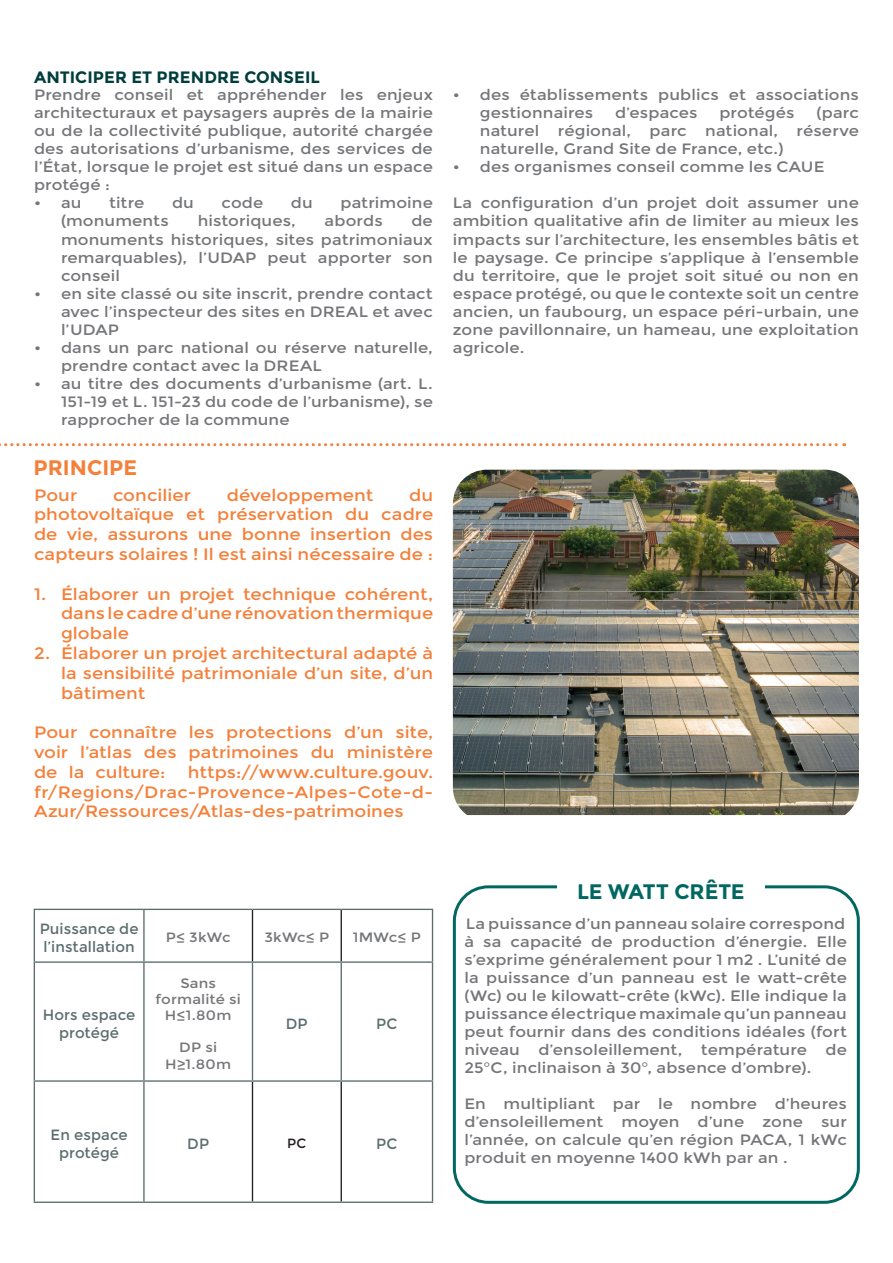
<style>
.page{position:relative;width:893px;height:1263px;background:#fff}
.page>*{position:absolute;margin:0;border:0;box-sizing:border-box;transform-origin:0 0}
.t1{font:700 21px "Montserrat";letter-spacing:-.01em;color:#006860}
.t2{font:700 21px "Montserrat";color:#f4803a}
.t3{font:16.5px/19.8px "Montserrat";color:#f4803a;text-align:justify;scale:1.1 1}
.t4{font:700 16.5px "Montserrat";letter-spacing:.005em;color:#003d3d}
.t5{font:15px/18px "Montserrat";letter-spacing:.005em;color:#757679;text-align:justify;scale:1.1 1}
.t6{font:14.85px/17.9px "Montserrat";letter-spacing:.01em;color:#5c6d6d;text-align:center}
.t7{font:13.5px/16.2px "Montserrat";letter-spacing:.01em;color:#757679;text-align:center;scale:1.1 1}
.t8{font:13.35px "Montserrat";color:#231f20}
</style>
<div class="page">
<svg style="left:0;top:443px;width:845px;height:3px"></svg>
<img style="left:453px;top:470px;width:406px;height:345px">
<hr style="left:252px;top:910px;width:1px;height:51px;background:#231f20">
<hr style="left:341px;top:910px;width:1px;height:51px;background:#231f20">
<hr style="left:252px;top:1082px;width:1px;height:119px;background:#231f20">
<hr style="left:341px;top:1082px;width:1px;height:119px;background:#231f20">
<hr style="left:143px;top:963px;width:2px;height:117px;background:#5c6d6d">
<hr style="left:34px;top:1080px;width:110px;height:2px;background:#5c6d6d">
<hr style="left:143px;top:910px;width:2px;height:51px;background:#5c6d6d">
<hr style="left:144px;top:1080px;width:108px;height:2px;background:#5c6d6d">
<hr style="left:143px;top:1082px;width:2px;height:119px;background:#5c6d6d">
<hr style="left:34px;top:963px;width:1px;height:117px;background:#5c6d6d">
<hr style="left:34px;top:1082px;width:1px;height:119px;background:#5c6d6d">
<hr style="left:34px;top:1201px;width:110px;height:2px;background:#5c6d6d">
<hr style="left:144px;top:1201px;width:108px;height:2px;background:#5c6d6d">
<hr style="left:252px;top:1201px;width:89px;height:2px;background:#5c6d6d">
<hr style="left:341px;top:1201px;width:92px;height:2px;background:#5c6d6d">
<hr style="left:34px;top:909px;width:110px;height:1px;background:#5c6d6d">
<hr style="left:34px;top:910px;width:1px;height:51px;background:#5c6d6d">
<hr style="left:144px;top:909px;width:108px;height:1px;background:#5c6d6d">
<hr style="left:252px;top:909px;width:89px;height:1px;background:#5c6d6d">
<hr style="left:341px;top:909px;width:92px;height:1px;background:#5c6d6d">
<hr style="left:34px;top:961px;width:110px;height:2px;background:#5c6d6d">
<hr style="left:144px;top:961px;width:108px;height:2px;background:#5c6d6d">
<hr style="left:252px;top:961px;width:89px;height:2px;background:#5c6d6d">
<hr style="left:252px;top:963px;width:1px;height:117px;background:#5c6d6d">
<hr style="left:341px;top:961px;width:92px;height:2px;background:#5c6d6d">
<hr style="left:341px;top:963px;width:1px;height:117px;background:#5c6d6d">
<hr style="left:252px;top:1080px;width:89px;height:2px;background:#5c6d6d">
<hr style="left:341px;top:1080px;width:92px;height:2px;background:#5c6d6d">
<hr style="left:432px;top:910px;width:1px;height:51px;background:#5c6d6d">
<hr style="left:432px;top:963px;width:1px;height:117px;background:#5c6d6d">
<hr style="left:432px;top:1082px;width:1px;height:119px;background:#5c6d6d">
<div style="left:453px;top:885px;width:407px;height:319px;border:3px solid #006860;border-radius:34px"></div>
<div style="left:557px;top:868px;width:208px;height:41px;background:#fff"></div>
<p class="t4" style="left:34px;top:67px;width:287px">ANTICIPER ET PRENDRE CONSEIL</p>
<p class="t5" style="left:34px;top:86px;width:364px">Prendre conseil et appréhender les enjeux architecturaux et paysagers auprès de la mairie ou de la collectivité publique, autorité chargée des autorisations d’urbanisme, des services de l’État, lorsque le projet est situé dans un espace protégé :</p>
<p class="t5" style="left:34px;top:194px;width:45px">• au</p>
<p class="t5" style="left:109px;top:194px;width:34px">titre</p>
<p class="t5" style="left:172px;top:194px;width:21px">du</p>
<p class="t5" style="left:222px;top:194px;width:39px">code</p>
<p class="t5" style="left:291px;top:194px;width:21px">du</p>
<p class="t5" style="left:340px;top:194px;width:86px">patrimoine</p>
<p class="t5" style="left:61px;top:212px;width:100px">(monuments</p>
<p class="t5" style="left:198px;top:212px;width:91px">historiques,</p>
<p class="t5" style="left:325px;top:212px;width:54px">abords</p>
<p class="t5" style="left:61px;top:212px;width:340px;text-indent:350px">de monuments historiques, sites patrimoniaux remarquables), l’UDAP peut apporter son conseil</p>
<p class="t5" style="left:61px;top:284px;width:340px;text-indent:-27px">• en site classé ou site inscrit, prendre contact avec l’inspecteur des sites en DREAL et avec l’UDAP</p>
<p class="t5" style="left:61px;top:338px;width:340px;text-indent:-27px">• dans un parc national ou réserve naturelle, prendre contact avec la DREAL</p>
<p class="t5" style="left:61px;top:374px;width:340px;text-indent:-27px">• au titre des documents d’urbanisme (art. L.<br>151-19 et L. 151-23 du code de l’urbanisme), se rapprocher de la commune</p>
<h1 class="t2" style="left:34px;top:455px;width:105px">PRINCIPE</h1>
<p class="t3" style="left:34px;top:485px;width:41px">Pour</p>
<p class="t3" style="left:113px;top:485px;width:72px">concilier</p>
<p class="t3" style="left:227px;top:485px;width:135px">développement</p>
<p class="t3" style="left:34px;top:485px;width:364px;text-indent:375px">du photovoltaïque et préservation du cadre de vie, assurons une bonne insertion des capteurs solaires ! Il est ainsi nécessaire de :</p>
<p class="t3" style="left:61px;top:584px;width:340px;text-indent:-27px">1. Élaborer un projet technique cohérent, dans le cadre d’une rénovation thermique globale</p>
<p class="t3" style="left:61px;top:643px;width:340px;text-indent:-27px">2. Élaborer un projet architectural adapté à la sensibilité patrimoniale d’un site, d’un bâtiment</p>
<p class="t3" style="left:34px;top:723px;width:364px">Pour connaître les protections d’un site, voir l’atlas des patrimoines du ministère de la culture:</p>
<p class="t3" style="left:34px;top:762px;width:364px;text-indent:154px">https://www.culture.gouv. fr/Regions/Drac-Provence-Alpes-Cote-d-Azur/Ressources/Atlas-des-patrimoines</p>
<p class="t5" style="left:480px;top:86px;width:346px;text-indent:-27px">• des établissements publics et associations gestionnaires</p>
<p class="t5" style="left:480px;top:104px;width:346px;text-indent:336px">(parc naturel régional, parc national, réserve naturelle, Grand Site de France, etc.)</p>
<p class="t5" style="left:453px;top:158px;width:339px">• des organismes conseil comme les CAUE</p>
<p class="t5" style="left:453px;top:194px;width:371px">La configuration d’un projet doit assumer une ambition qualitative afin de limiter au mieux les impacts sur l’architecture, les ensembles bâtis et le paysage. Ce principe s’applique à l’ensemble du territoire, que le projet soit situé ou non en espace protégé, ou que le contexte soit un centre ancien, un faubourg, un espace péri-urbain, une zone pavillonnaire, un hameau, une exploitation agricole.</p>
<p class="t5" style="left:615px;top:104px;width:76px">d’espaces</p>
<p class="t5" style="left:719px;top:104px;width:70px">protégés</p>
<p class="t6" style="left:40px;top:920px;width:100px;text-align:left">Puissance de l’installation</p>
<p class="t7" style="left:166px;top:929px;width:61px">P≤ 3kWc</p>
<p class="t7" style="left:264px;top:929px;width:61px">3kWc≤ P</p>
<p class="t7" style="left:353px;top:929px;width:63px">1MWc≤ P</p>
<p class="t6" style="left:43px;top:1006px;width:94px">Hors espace protégé</p>
<p class="t7" style="left:156px;top:975px;width:79px">Sans formalité si<br>H≤1.80m</p>
<p class="t7" style="left:165px;top:1040px;width:61px">DP si<br>H≥1.80m</p>
<p class="t6" style="left:286px;top:1015px;width:23px">DP</p>
<p class="t6" style="left:376px;top:1015px;width:23px">PC</p>
<p class="t6" style="left:51px;top:1126px;width:79px">En espace protégé</p>
<p class="t6" style="left:187px;top:1135px;width:23px">DP</p>
<p class="t8" style="left:287px;top:1136px;width:21px">PC</p>
<p class="t6" style="left:376px;top:1135px;width:23px">PC</p>
<h1 class="t1" style="left:577px;top:879px;width:169px">LE WATT CRÊTE</h1>
<p class="t5" style="left:464px;top:915px;width:349px">La puissance d’un panneau solaire correspond à sa capacité de production d’énergie. Elle s’exprime généralement pour 1 m2 . L’unité de la puissance d’un panneau est le watt-crête (Wc) ou le kilowatt-crête (kWc). Elle indique la puissance électrique maximale qu’un panneau peut fournir dans des conditions idéales (fort niveau d’ensoleillement, température de 25°C, inclinaison à 30°, absence d’ombre).</p>
<p class="t5" style="left:464px;top:1095px;width:349px">En multipliant par le nombre d’heures d’ensoleillement moyen d’une zone sur l’année, on calcule qu’en région PACA, 1 kWc produit en moyenne 1400 kWh par an .</p>
</div>
